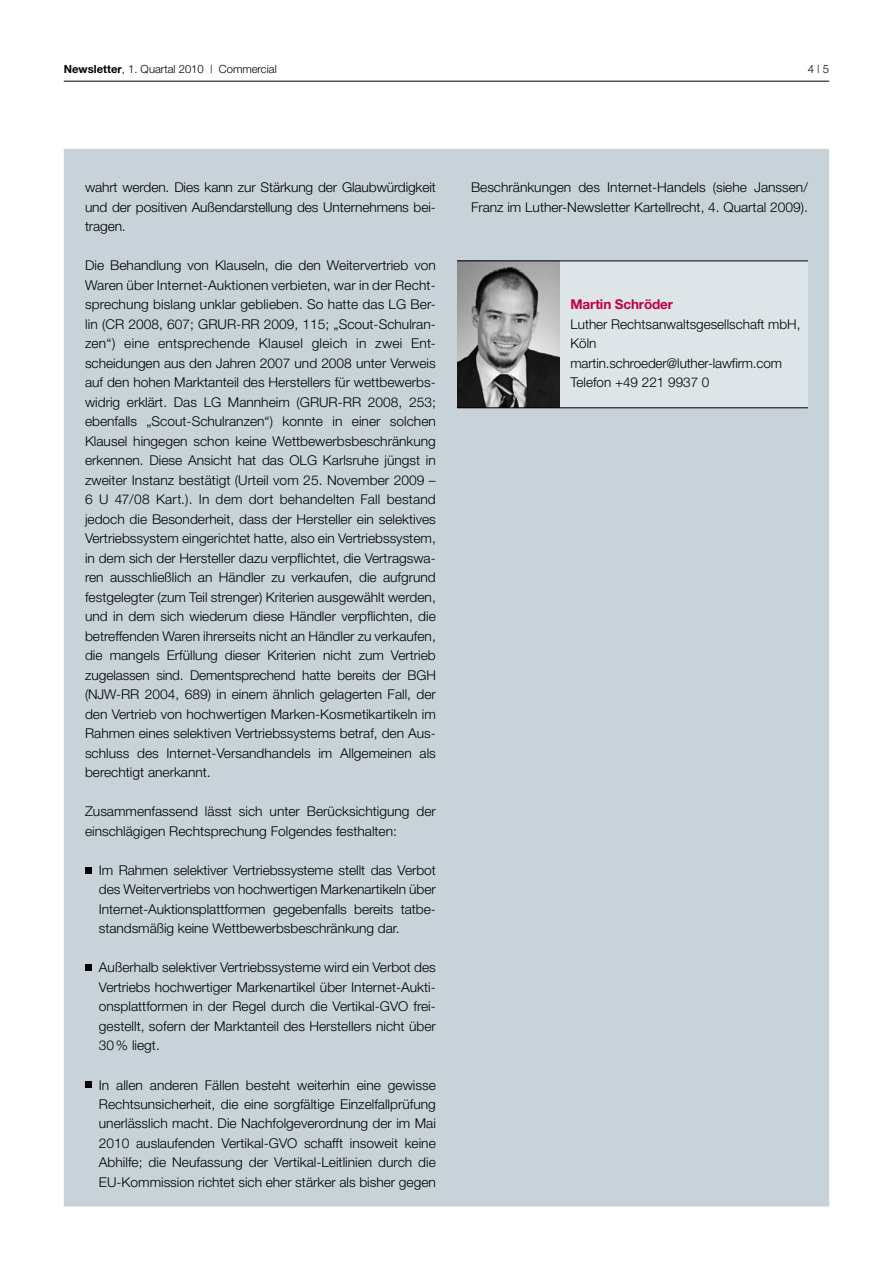
<style>
.page{position:relative;width:893px;height:1263px;background:#fff}
.page>*{position:absolute;margin:0;border:0;box-sizing:border-box;transform-origin:0 0}
.t1{font:300 13.5px/19.5px "Helvetica Neue";color:#000;text-align:justify}
.t2{font:700 13.5px "Helvetica Neue";letter-spacing:-.01em;color:#c30040}
.t3{font:300 11.25px "Helvetica Neue";color:#000}
.s1{font-weight:700}
</style>
<div class="page">
<hr style="left:64px;top:81px;width:765px;height:1px;background:#000">
<div style="left:64px;top:149px;width:765px;height:1057px;background:#c8d3d9"></div>
<svg style="left:85px;top:867px;width:6px;height:6px"></svg>
<div style="left:85px;top:964px;width:6px;height:7px;background:#000"></div>
<div style="left:85px;top:1081px;width:6px;height:7px;background:#000"></div>
<div style="left:560px;top:261px;width:248px;height:146px;background:#dee5e8"></div>
<img style="left:457px;top:261px;width:103px;height:146px">
<hr style="left:457px;top:260px;width:351px;height:1px;background:#000">
<hr style="left:457px;top:407px;width:351px;height:1px;background:#000">
<p class="t3" style="left:64px;top:62px;width:214px"><span class="s1">Newsletter</span>, 1. Quartal 2010 | Commercial</p>
<p class="t3" style="left:808px;top:62px;width:23px">4 | 5</p>
<p class="t1" style="left:85px;top:178px;width:352px">wahrt werden. Dies kann zur Stärkung der Glaubwürdigkeit und der positiven Außendarstellung des Unternehmens bei&shy;tragen.</p>
<p class="t1" style="left:85px;top:255px;width:352px">Die Behandlung von Klauseln, die den Weitervertrieb von Waren über Internet-Auktionen verbieten, war in der Recht&shy;sprechung bislang unklar geblieben. So hatte das LG Ber&shy;lin (CR 2008, 607; GRUR-RR 2009, 115; „Scout-Schulran&shy;zen“) eine entsprechende Klausel gleich in zwei Ent&shy;scheidungen aus den Jahren 2007 und 2008 unter Verweis auf den hohen Marktanteil des Herstellers für wettbewerbs&shy;widrig erklärt. Das LG Mannheim (GRUR-RR 2008, 253; ebenfalls „Scout-Schulranzen“) konnte in einer solchen Klausel hingegen schon keine Wettbewerbsbeschränkung erkennen. Diese Ansicht hat das OLG Karlsruhe jüngst in zweiter Instanz bestätigt (Urteil vom 25. November 2009 – 6 U 47/08 Kart.). In dem dort behandelten Fall bestand jedoch die Besonderheit, dass der Hersteller ein selektives Vertriebssystem eingerichtet hatte, also ein Vertriebssystem, in dem sich der Hersteller dazu verpflichtet, die Vertragswa&shy;ren ausschließlich an Händler zu verkaufen, die aufgrund festgelegter (zum Teil strenger) Kriterien ausgewählt werden, und in dem sich wiederum diese Händler verpflichten, die betreffenden Waren ihrerseits nicht an Händler zu verkaufen, die mangels Erfüllung dieser Kriterien nicht zum Vertrieb zugelassen sind. Dementsprechend hatte bereits der BGH (NJW-RR 2004, 689) in einem ähnlich gelagerten Fall, der den Vertrieb von hochwertigen Marken-Kosmetikartikeln im Rahmen eines selektiven Vertriebssystems betraf, den Aus&shy;schluss des Internet-Versandhandels im Allgemeinen als berechtigt anerkannt.</p>
<p class="t1" style="left:85px;top:801px;width:352px">Zusammenfassend lässt sich unter Berücksichtigung der einschlägigen Rechtsprechung Folgendes festhalten:</p>
<p class="t1" style="left:99px;top:860px;width:338px">Im Rahmen selektiver Vertriebssysteme stellt das Verbot des Weitervertriebs von hochwertigen Markenartikeln über Internet-Auktionsplattformen gegebenfalls bereits tatbe&shy;standsmäßig keine Wettbewerbsbeschränkung dar.</p>
<p class="t1" style="left:99px;top:958px;width:338px">Außerhalb selektiver Vertriebssysteme wird ein Verbot des Vertriebs hochwertiger Markenartikel über Internet-Aukti&shy;onsplattformen in der Regel durch die Vertikal-GVO frei&shy;gestellt, sofern der Marktanteil des Herstellers nicht über 30% liegt.</p>
<p class="t1" style="left:99px;top:1075px;width:338px">In allen anderen Fällen besteht weiterhin eine gewisse Rechtsunsicherheit, die eine sorgfältige Einzelfallprüfung unerlässlich macht. Die Nachfolgeverordnung der im Mai 2010 auslaufenden Vertikal-GVO schafft insoweit keine Abhilfe; die Neufassung der Vertikal-Leitlinien durch die EU-Kommission richtet sich eher stärker als bisher gegen</p>
<p class="t1" style="left:471px;top:178px;width:338px">Beschränkungen des Internet-Handels (siehe Janssen/<br>Franz im Luther-Newsletter Kartellrecht, 4. Quartal 2009).</p>
<p class="t2" style="left:570px;top:296px;width:104px">Martin Schröder</p>
<p class="t1" style="left:570px;top:314px;width:232px;text-align:left">Luther Rechtsanwaltsgesellschaft mbH,<br>Köln martin.schroeder@luther-lawfirm.com<br>Telefon +49 221 9937 0</p>
</div>
